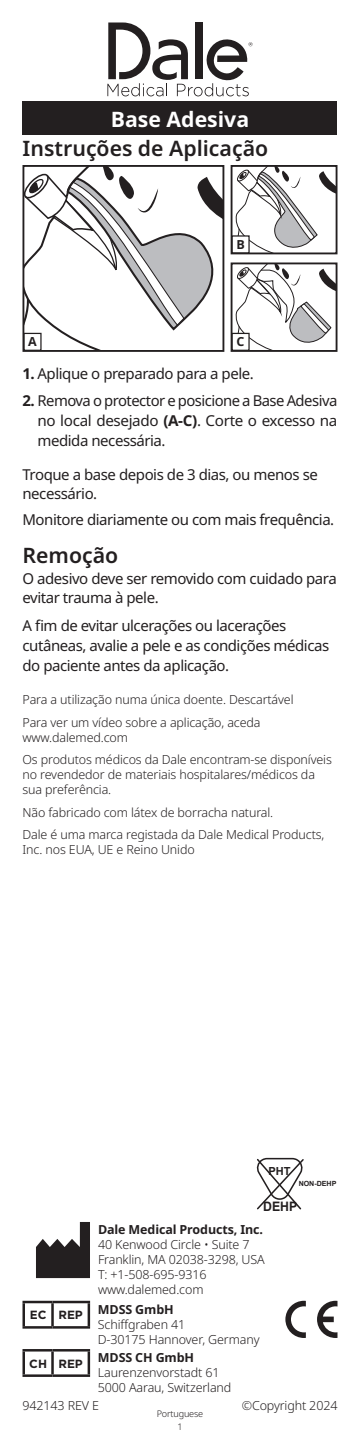
<style>
.page{position:relative;width:360px;height:1440px;background:#fff}
.page>*{position:absolute;margin:0;border:0;box-sizing:border-box;transform-origin:0 0}
.p_H2{font:600 21.25px "Noto Sans";color:#231f20}
.p_H1{font:700 21.25px "Noto Sans";color:#fff}
.p_body{font:15px/20px "Noto Sans";letter-spacing:-.03em;color:#231f20}
.t1{font:700 13px "Arial";color:#231f20;scale:.94 1}
.p_legal_spacing{font:300 12.5px/15px "Noto Sans";letter-spacing:-.01em;color:#231f20}
.t2{font:700 12.5px "Noto Sans";letter-spacing:-.01em;color:#231f20}
.t3{font:700 12px "Gotham";color:#231f20}
.t4{font:700 11px "Arial";color:#231f20}
.p_language{font:300 9.25px "Noto Sans";letter-spacing:-.02em;color:#231f20}
.t5{font:700 7px "Arial";color:#231f20}
.s1{font-weight:700}
</style>
<div class="page">
<div style="left:195px;top:22px;width:7px;height:57px;background:#231f20"></div>
<svg style="left:107px;top:23px;width:146px;height:73px"></svg>
<svg style="left:36px;top:1222px;width:54px;height:56px"></svg>
<svg style="left:256px;top:1158px;width:48px;height:52px"></svg>
<svg style="left:185px;top:185px;width:29px;height:135px"></svg>
<svg style="left:198px;top:177px;width:23px;height:49px"></svg>
<svg style="left:25px;top:168px;width:160px;height:181px"></svg>
<div style="left:22px;top:165px;width:202px;height:187px;border:2px solid #231f20"></div>
<svg style="left:234px;top:265px;width:101px;height:84px"></svg>
<div style="left:231px;top:262px;width:107px;height:90px;border:2px solid #231f20"></div>
<svg style="left:235px;top:168px;width:100px;height:83px"></svg>
<div style="left:231px;top:165px;width:107px;height:89px;border:2px solid #231f20"></div>
<div style="left:24px;top:333px;width:17px;height:17px;background:#fff"></div>
<div style="left:23px;top:333px;width:19px;height:18px;border:1px solid #231f20"></div>
<div style="left:232px;top:236px;width:17px;height:17px;background:#fff"></div>
<div style="left:232px;top:235px;width:18px;height:18px;border:1px solid #231f20"></div>
<div style="left:232px;top:333px;width:17px;height:17px;background:#fff"></div>
<div style="left:232px;top:333px;width:18px;height:18px;border:1px solid #231f20"></div>
<svg style="left:285px;top:1301px;width:53px;height:37px"></svg>
<hr style="left:22px;top:1301px;width:31px;height:2px;background:#231f20">
<hr style="left:22px;top:1303px;width:3px;height:23px;background:#231f20">
<hr style="left:53px;top:1301px;width:37px;height:2px;background:#231f20">
<hr style="left:88px;top:1303px;width:2px;height:23px;background:#231f20">
<hr style="left:22px;top:1326px;width:31px;height:3px;background:#231f20">
<hr style="left:53px;top:1326px;width:37px;height:3px;background:#231f20">
<hr style="left:51px;top:1303px;width:3px;height:23px;background:#231f20">
<hr style="left:22px;top:1349px;width:31px;height:3px;background:#231f20">
<hr style="left:22px;top:1352px;width:3px;height:22px;background:#231f20">
<hr style="left:53px;top:1349px;width:37px;height:3px;background:#231f20">
<hr style="left:88px;top:1352px;width:2px;height:22px;background:#231f20">
<hr style="left:22px;top:1374px;width:31px;height:3px;background:#231f20">
<hr style="left:53px;top:1374px;width:37px;height:3px;background:#231f20">
<hr style="left:51px;top:1352px;width:3px;height:22px;background:#231f20">
<div style="left:22px;top:102px;width:316px;height:33px;background:#231f20"></div>
<p class="p_H1" style="left:111px;top:105px;width:140px">Base Adesiva</p>
<p class="p_H2" style="left:22px;top:134px;width:247px">Instruções de Aplicação</p>
<p class="t2" style="left:28px;top:333px;width:10px">A</p>
<p class="t2" style="left:236px;top:235px;width:10px">B</p>
<p class="t2" style="left:237px;top:333px;width:9px">C</p>
<p class="p_body" style="left:22px;top:364px;width:233px"><span class="s1">1.</span> Aplique o preparado para a pele.</p>
<p class="p_body" style="left:38px;top:391px;width:301px;text-align:justify;text-indent:-15px"><span class="s1">2.</span> Remova o protector e posicione a Base Adesiva no local desejado <span class="s1">(A-C)</span>. Corte o excesso na medida necessária.</p>
<p class="p_body" style="left:22px;top:466px;width:297px;line-height:18.8px">Troque a base depois de 3 dias, ou menos se necessário.</p>
<p class="p_body" style="left:22px;top:510px;width:313px">Monitore diariamente ou com mais frequência.</p>
<p class="p_H2" style="left:22px;top:541px;width:97px">Remoção</p>
<p class="p_body" style="left:22px;top:570px;width:316px;line-height:18.8px">O adesivo deve ser removido com cuidado para evitar trauma à pele.</p>
<p class="p_body" style="left:22px;top:616px;width:308px">A fim de evitar ulcerações ou lacerações cutâneas, avalie a pele e as condições médicas do paciente antes da aplicação.</p>
<p class="p_legal_spacing" style="left:22px;top:693px;width:273px">Para a utilização numa única doente. Descartável</p>
<p class="p_legal_spacing" style="left:22px;top:715px;width:240px">Para ver um vídeo sobre a aplicação, aceda www.dalemed.com</p>
<p class="p_legal_spacing" style="left:22px;top:753px;width:311px">Os produtos médicos da Dale encontram-se disponíveis no revendedor de materiais hospitalares/médicos da sua preferência.</p>
<p class="p_legal_spacing" style="left:22px;top:805px;width:252px">Não fabricado com látex de borracha natural.</p>
<p class="p_legal_spacing" style="left:22px;top:828px;width:303px">Dale é uma marca registada da Dale Medical Products,<br>Inc. nos EUA, UE e Reino Unido</p>
<p class="t4" style="left:268px;top:1163px;width:24px">PHT</p>
<p class="t1" style="left:263px;top:1197px;width:38px">DEHP</p>
<p class="t5" style="left:299px;top:1179px;width:39px">NON-DEHP</p>
<p class="t3" style="left:30px;top:1307px;width:55px">EC REP</p>
<p class="t3" style="left:29px;top:1356px;width:55px">CH REP</p>
<p class="t2" style="left:98px;top:1221px;width:167px">Dale Medical Products, Inc.</p>
<p class="p_legal_spacing" style="left:98px;top:1237px;width:168px">40 Kenwood Circle • Suite 7<br>Franklin, MA 02038-3298, USA<br>T: +1-508-695-9316 www.dalemed.com</p>
<p class="t2" style="left:98px;top:1301px;width:77px">MDSS GmbH</p>
<p class="p_legal_spacing" style="left:98px;top:1317px;width:163px">Schiffgraben 41<br>D-30175 Hannover, Germany</p>
<p class="t2" style="left:98px;top:1349px;width:98px">MDSS CH GmbH</p>
<p class="p_legal_spacing" style="left:98px;top:1366px;width:135px">Laurenzenvorstadt 61<br>5000 Aarau, Switzerland</p>
<p class="p_legal_spacing" style="left:22px;top:1398px;width:78px">942143 REV E</p>
<p class="p_legal_spacing" style="left:242px;top:1398px;width:97px">©Copyright 2024</p>
<p class="p_language" style="left:157px;top:1407px;width:48px">Portuguese</p>
<p class="p_language" style="left:177px;top:1420px;width:7px">1</p>
</div>
